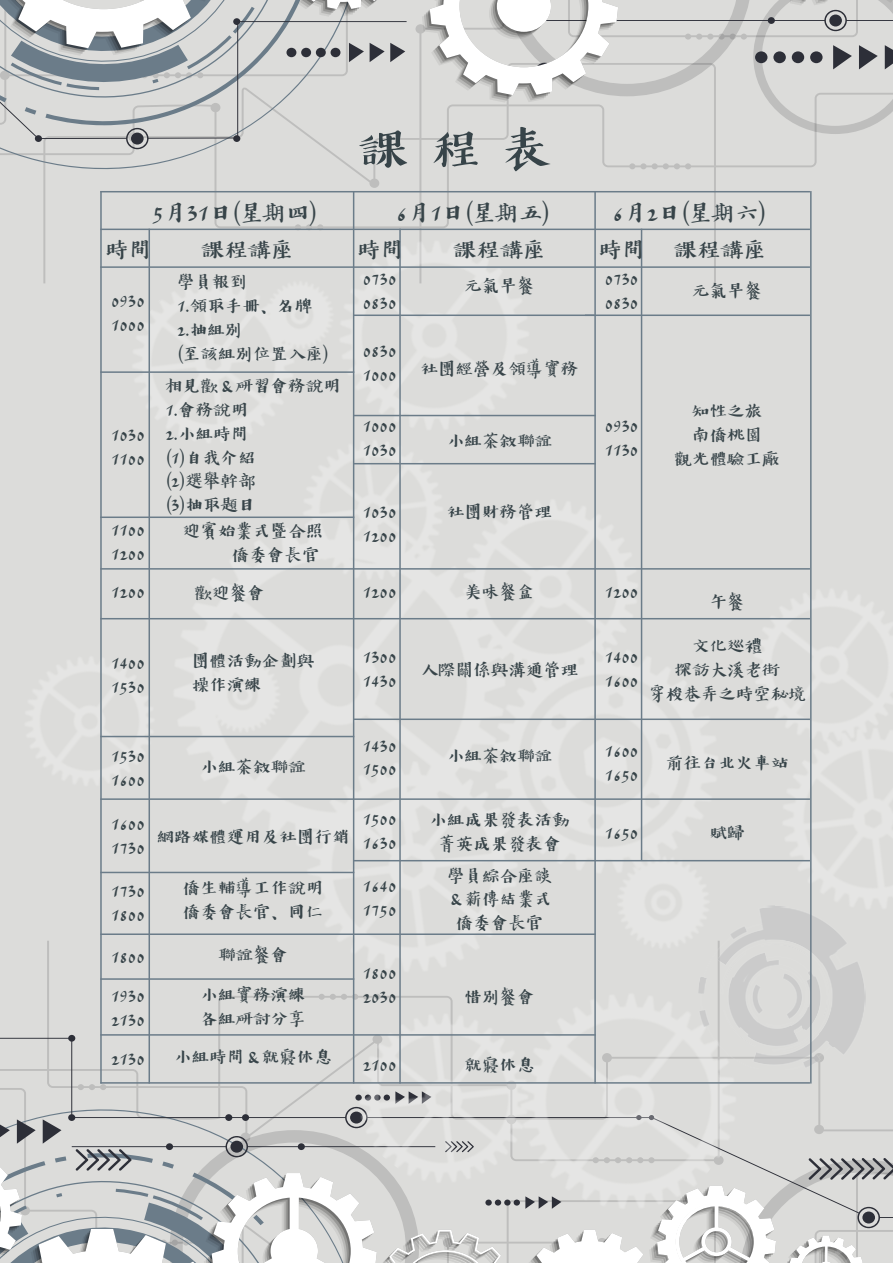
<style>
.page{position:relative;width:893px;height:1263px;background:#fff}
.page>*{position:absolute;margin:0;border:0;box-sizing:border-box;transform-origin:0 0}
.t1{font:56.1px "Senty Tang";color:#374449}
.t2{font:26.4px "Senty Tang";color:#374449}
.t3{font:19.95px/23.9px "Senty Tang";color:#374449}
</style>
<div class="page">
<svg style="left:0;top:0;width:405px;height:115px;background:#c7caca"></svg>
<svg style="left:420px;top:0;width:473px;height:115px;background:#d4d4d3"></svg>
<img style="left:0;top:115px;width:893px;height:1148px">
<img style="left:697px;top:904px;width:170px;height:167px">
<hr style="left:149px;top:229px;width:1px;height:854px;background:#6b7c89">
<hr style="left:353px;top:191px;width:1px;height:892px;background:#6b7c89">
<hr style="left:399px;top:229px;width:2px;height:854px;background:#6b7c89">
<hr style="left:594px;top:191px;width:2px;height:892px;background:#6b7c89">
<hr style="left:641px;top:229px;width:1px;height:632px;background:#6b7c89">
<hr style="left:100px;top:229px;width:710px;height:1px;background:#6b7c89">
<hr style="left:100px;top:266px;width:710px;height:2px;background:#6b7c89">
<hr style="left:353px;top:314px;width:48px;height:2px;background:#6b7c89">
<hr style="left:401px;top:314px;width:193px;height:2px;background:#6b7c89">
<hr style="left:585px;top:314px;width:225px;height:2px;background:#6b7c89">
<hr style="left:100px;top:371px;width:254px;height:2px;background:#6b7c89">
<hr style="left:353px;top:415px;width:243px;height:1px;background:#6b7c89">
<hr style="left:353px;top:463px;width:48px;height:1px;background:#6b7c89">
<hr style="left:401px;top:463px;width:195px;height:1px;background:#6b7c89">
<hr style="left:100px;top:516px;width:254px;height:2px;background:#6b7c89">
<hr style="left:100px;top:568px;width:710px;height:2px;background:#6b7c89">
<hr style="left:100px;top:618px;width:710px;height:1px;background:#6b7c89">
<hr style="left:353px;top:718px;width:457px;height:2px;background:#6b7c89">
<hr style="left:100px;top:736px;width:254px;height:1px;background:#6b7c89">
<hr style="left:100px;top:798px;width:710px;height:2px;background:#6b7c89">
<hr style="left:353px;top:860px;width:457px;height:1px;background:#6b7c89">
<hr style="left:100px;top:872px;width:254px;height:1px;background:#6b7c89">
<hr style="left:100px;top:933px;width:496px;height:2px;background:#6b7c89">
<hr style="left:100px;top:978px;width:254px;height:2px;background:#6b7c89">
<hr style="left:100px;top:1034px;width:496px;height:2px;background:#6b7c89">
<hr style="left:100px;top:191px;width:2px;height:892px;background:#6b7c89">
<hr style="left:810px;top:191px;width:2px;height:892px;background:#6b7c89">
<hr style="left:100px;top:191px;width:710px;height:1px;background:#6b7c89">
<hr style="left:100px;top:1082px;width:710px;height:2px;background:#6b7c89">
<h1 class="t1" style="left:359px;top:116px;width:196px">課 程 表</h1>
<h2 class="t2" style="left:152px;top:197px;width:167px">5月31日(星期四)</h2>
<h2 class="t2" style="left:396px;top:197px;width:156px">6月1日(星期五)</h2>
<h2 class="t2" style="left:612px;top:197px;width:156px">6月2日(星期六)</h2>
<h2 class="t2" style="left:105px;top:234px;width:48px">時間</h2>
<h2 class="t2" style="left:201px;top:234px;width:94px">課程講座</h2>
<h2 class="t2" style="left:357px;top:234px;width:48px">時間</h2>
<h2 class="t2" style="left:453px;top:234px;width:94px">課程講座</h2>
<h2 class="t2" style="left:598px;top:234px;width:170px">時間 課程講座</h2>
<p class="t3" style="left:111px;top:290px;width:35px">0930<br>1000</p>
<p class="t3" style="left:363px;top:268px;width:35px">0730<br>0830</p>
<p class="t3" style="left:465px;top:275px;width:72px">元氣早餐</p>
<p class="t3" style="left:363px;top:343px;width:217px;line-height:17.7px">0830<br>1000 社團經營及領導實務</p>
<p class="t3" style="left:363px;top:415px;width:35px">1000<br>1030</p>
<p class="t3" style="left:447px;top:430px;width:107px">小組茶敘聯誼</p>
<p class="t3" style="left:605px;top:268px;width:35px">0730<br>0830</p>
<p class="t3" style="left:692px;top:280px;width:72px">元氣早餐</p>
<p class="t3" style="left:177px;top:271px;width:153px">學員報到<br>1.領取手冊、名牌<br>2.抽組別<br>(至該組別位置入座)</p>
<p class="t3" style="left:165px;top:375px;width:177px">相見歡&amp;研習會務說明<br>1.會務說明<br>2.小組時間<br>(1)自我介紹<br>(2)選舉幹部<br>(3)抽取題目</p>
<p class="t3" style="left:675px;top:400px;width:107px;text-align:center">知性之旅<br>南僑桃園<br>觀光體驗工廠</p>
<p class="t3" style="left:605px;top:415px;width:35px">0930<br>1130</p>
<p class="t3" style="left:111px;top:424px;width:35px">1030<br>1100</p>
<p class="t3" style="left:363px;top:501px;width:35px">1030<br>1200</p>
<p class="t3" style="left:447px;top:501px;width:107px">社團財務管理</p>
<p class="t3" style="left:111px;top:519px;width:35px">1100<br>1200</p>
<p class="t3" style="left:183px;top:520px;width:142px;text-align:right">迎賓始業式暨合照僑委會長官</p>
<p class="t3" style="left:111px;top:581px;width:35px">1200</p>
<p class="t3" style="left:195px;top:582px;width:72px">歡迎餐會</p>
<p class="t3" style="left:363px;top:581px;width:35px">1200</p>
<p class="t3" style="left:465px;top:581px;width:72px">美味餐盒</p>
<p class="t3" style="left:605px;top:581px;width:35px">1200</p>
<p class="t3" style="left:710px;top:591px;width:37px">午餐</p>
<p class="t3" style="left:111px;top:652px;width:35px">1400<br>1530</p>
<p class="t3" style="left:192px;top:650px;width:124px">團體活動企劃與操作演練</p>
<p class="t3" style="left:363px;top:646px;width:35px">1300<br>1430</p>
<p class="t3" style="left:421px;top:659px;width:159px">人際關係與溝通管理</p>
<p class="t3" style="left:111px;top:745px;width:35px">1530<br>1600</p>
<p class="t3" style="left:201px;top:756px;width:107px">小組茶敘聯誼</p>
<p class="t3" style="left:111px;top:813px;width:35px">1600<br>1730</p>
<p class="t3" style="left:157px;top:825px;width:194px">網路媒體運用及社團行銷</p>
<p class="t3" style="left:111px;top:880px;width:35px">1730<br>1800</p>
<p class="t3" style="left:183px;top:877px;width:142px">僑生輔導工作說明僑委會長官、同仁</p>
<p class="t3" style="left:111px;top:946px;width:35px">1800</p>
<p class="t3" style="left:218px;top:944px;width:72px">聯誼餐會</p>
<p class="t3" style="left:111px;top:984px;width:35px">1930<br>2130</p>
<p class="t3" style="left:201px;top:983px;width:107px">小組實務演練各組研討分享</p>
<p class="t3" style="left:111px;top:1048px;width:35px">2130</p>
<p class="t3" style="left:174px;top:1046px;width:159px">小組時間&amp;就寢休息</p>
<p class="t3" style="left:363px;top:734px;width:35px">1430<br>1500</p>
<p class="t3" style="left:447px;top:745px;width:107px">小組茶敘聯誼</p>
<p class="t3" style="left:363px;top:808px;width:35px">1500<br>1630</p>
<p class="t3" style="left:429px;top:808px;width:142px;text-align:center">小組成果發表活動菁英成果發表會</p>
<p class="t3" style="left:363px;top:875px;width:35px">1640<br>1750</p>
<p class="t3" style="left:447px;top:864px;width:107px;text-align:center">學員綜合座談&amp;薪傳結業式僑委會長官</p>
<p class="t3" style="left:363px;top:962px;width:35px">1800<br>2030</p>
<p class="t3" style="left:465px;top:986px;width:72px">惜別餐會</p>
<p class="t3" style="left:363px;top:1054px;width:35px">2100</p>
<p class="t3" style="left:465px;top:1054px;width:72px">就寢休息</p>
<p class="t3" style="left:605px;top:646px;width:35px">1400<br>1600</p>
<p class="t3" style="left:648px;top:635px;width:159px;text-align:center">文化巡禮<br>探訪大溪老街<br>穿梭巷弄之時空秘境</p>
<p class="t3" style="left:605px;top:740px;width:35px">1600<br>1650</p>
<p class="t3" style="left:666px;top:752px;width:124px">前往台北火車站</p>
<p class="t3" style="left:605px;top:822px;width:35px">1650</p>
<p class="t3" style="left:710px;top:822px;width:37px">賦歸</p>
</div>
